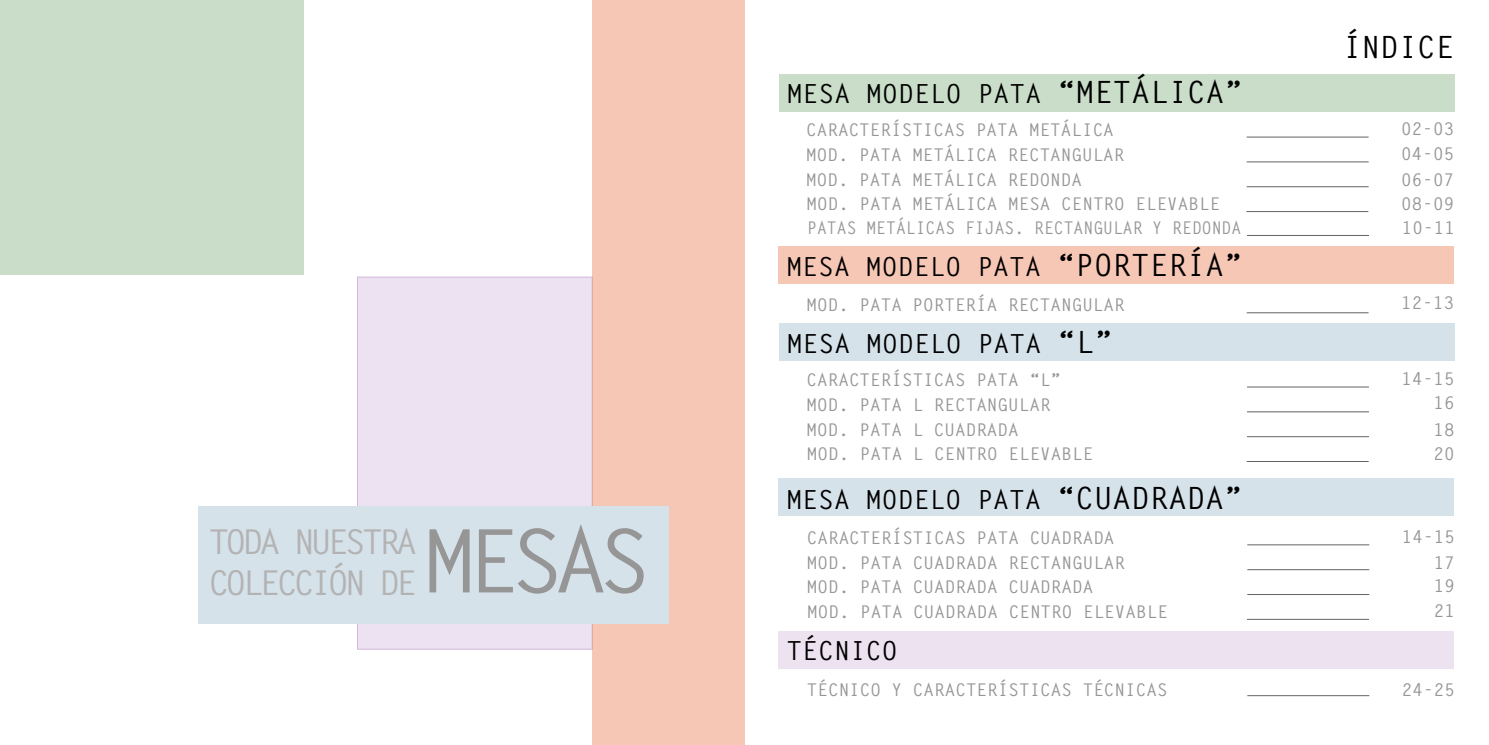
<style>
.page{position:relative;width:1489px;height:745px;background:#fff}
.page>*{position:absolute;margin:0;border:0;box-sizing:border-box;transform-origin:0 0}
.t1{font:700 87.5px "Letter Gothic Std";letter-spacing:-.11em;color:#979696}
.t2{font:700 34.12px/40.9px "Letter Gothic Std";letter-spacing:-.11em;color:#b3b3b3}
.t3{font:700 30.62px "Letter Gothic Std";letter-spacing:.005em;color:#000}
.t4{font:700 26.25px "Letter Gothic Std";letter-spacing:.005em;color:#000}
.t5{font:700 17.5px/24.8px "Letter Gothic Std";letter-spacing:.005em;color:#979696}
.t6{font:700 17.5px "Letter Gothic Std";letter-spacing:.005em;color:#979696;scale:.93 1}
.s1{font-size:30.62px}
</style>
<div class="page">
<div style="left:357px;top:277px;width:235px;height:372px;background:#ede2f1;border:1px solid #d3b7d9"></div>
<hr style="left:1246px;top:312px;width:122px;height:1px;background:#646363">
<div style="left:779px;top:74px;width:674px;height:37px;background:#c9ddc8"></div>
<hr style="left:1246px;top:137px;width:122px;height:1px;background:#646363">
<hr style="left:1246px;top:161px;width:122px;height:1px;background:#646363">
<hr style="left:1246px;top:186px;width:122px;height:1px;background:#646363">
<hr style="left:1246px;top:211px;width:122px;height:1px;background:#646363">
<hr style="left:1246px;top:386px;width:122px;height:1px;background:#646363">
<hr style="left:1246px;top:411px;width:122px;height:1px;background:#646363">
<hr style="left:1246px;top:436px;width:122px;height:1px;background:#646363">
<hr style="left:1246px;top:461px;width:122px;height:1px;background:#646363">
<hr style="left:1247px;top:544px;width:122px;height:1px;background:#646363">
<hr style="left:1247px;top:569px;width:122px;height:1px;background:#646363">
<hr style="left:1247px;top:594px;width:122px;height:1px;background:#646363">
<hr style="left:1246px;top:618px;width:122px;height:1px;background:#646363">
<div style="left:779px;top:246px;width:674px;height:37px;background:#f7c7b5"></div>
<div style="left:779px;top:323px;width:674px;height:37px;background:#d6e2ea"></div>
<div style="left:779px;top:478px;width:674px;height:37px;background:#d6e2ea"></div>
<hr style="left:1247px;top:695px;width:122px;height:1px;background:#646363">
<div style="left:779px;top:631px;width:674px;height:37px;background:#ede2ef"></div>
<div style="left:592px;top:0;width:152px;height:744px;background:#f7c7b5"></div>
<div style="left:198px;top:506px;width:470px;height:117px;background:#d6e2ea"></div>
<div style="left:0;top:0;width:304px;height:275px;background:#c9ddc8"></div>
<hr style="left:1246px;top:235px;width:122px;height:1px;background:#646363">
<h2 class="t2" style="left:208px;top:522px;width:210px">TODA NUESTRA<br>COLECCIÓN DE</h2>
<h1 class="t1" style="left:423px;top:507px;width:230px">MESAS</h1>
<h3 class="t3" style="left:1342px;top:28px;width:113px">ÍNDICE</h3>
<h3 class="t4" style="left:786px;top:77px;width:457px">MESA MODELO PATA <span class="s1">“METÁLICA”</span></h3>
<p class="t5" style="left:806px;top:117px;width:415px">CARACTERÍSTICAS PATA METÁLICA<br>MOD. PATA METÁLICA RECTANGULAR<br>MOD. PATA METÁLICA REDONDA<br>MOD. PATA METÁLICA MESA CENTRO ELEVABLE</p>
<p class="t5" style="left:1401px;top:116px;width:54px;line-height:25.2px;text-align:justify">02-03<br>04-05<br>06-07<br>08-09</p>
<p class="t6" style="left:807px;top:217px;width:468px">PATAS METÁLICAS FIJAS. RECTANGULAR Y REDONDA</p>
<p class="t5" style="left:1401px;top:216px;width:54px">10-11</p>
<h3 class="t4" style="left:786px;top:250px;width:457px">MESA MODELO PATA <span class="s1">“PORTERÍA”</span></h3>
<p class="t5" style="left:806px;top:292px;width:320px">MOD. PATA PORTERÍA RECTANGULAR</p>
<h3 class="t4" style="left:786px;top:327px;width:327px">MESA MODELO PATA <span class="s1">“L”</span></h3>
<p class="t5" style="left:1401px;top:290px;width:54px">12-13</p>
<p class="t5" style="left:806px;top:367px;width:288px">CARACTERÍSTICAS PATA “L”<br>MOD. PATA L RECTANGULAR<br>MOD. PATA L CUADRADA<br>MOD. PATA L CENTRO ELEVABLE</p>
<p class="t5" style="left:1401px;top:367px;width:54px;line-height:24.2px;text-align:right">14-15<br>16</p>
<p class="t5" style="left:1433px;top:417px;width:23px">18<br>20</p>
<h3 class="t4" style="left:786px;top:483px;width:457px">MESA MODELO PATA <span class="s1">“CUADRADA”</span></h3>
<p class="t5" style="left:806px;top:525px;width:362px">CARACTERÍSTICAS PATA CUADRADA<br>MOD. PATA CUADRADA RECTANGULAR<br>MOD. PATA CUADRADA CUADRADA<br>MOD. PATA CUADRADA CENTRO ELEVABLE</p>
<p class="t5" style="left:1401px;top:524px;width:54px;line-height:25.5px;text-align:right">14-15<br>17</p>
<p class="t5" style="left:1433px;top:573px;width:23px">19<br>21</p>
<h3 class="t4" style="left:786px;top:633px;width:113px">TÉCNICO</h3>
<p class="t5" style="left:806px;top:677px;width:362px">TÉCNICO Y CARACTERÍSTICAS TÉCNICAS</p>
<p class="t5" style="left:1401px;top:677px;width:54px">24-25</p>
</div>
